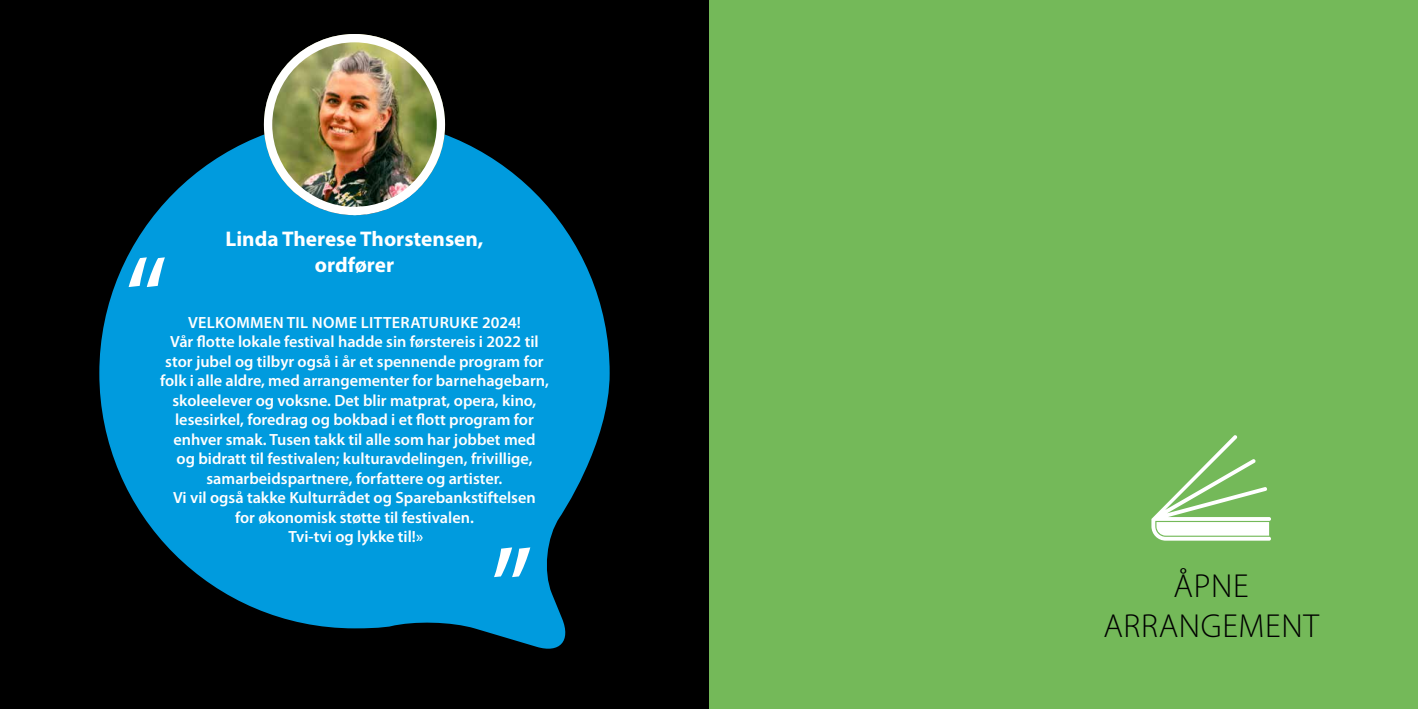
<style>
.page{position:relative;width:1418px;height:709px;background:#fff}
.page>*{position:absolute;margin:0;border:0;box-sizing:border-box;transform-origin:0 0}
.t1{font:300 33.38px/40.1px "Myriad Pro";letter-spacing:.02em;color:#000;text-align:center}
.t2{font:700 21.25px/25.5px "Myriad Pro";color:#fff;text-align:center}
.t3{font:600 16.25px/19.5px "Myriad Pro";color:#fff;text-align:center}
</style>
<div class="page">
<div style="left:0;top:0;width:709px;height:709px;background:#000"></div>
<div style="left:709px;top:0;width:708px;height:709px;background:#74b959"></div>
<svg style="left:1151px;top:435px;width:120px;height:105px"></svg>
<svg style="left:99px;top:122px;width:510px;height:527px;fill:#009bde"></svg>
<img style="left:264px;top:34px;width:181px;height:181px;border-radius:91px">
<div style="left:264px;top:34px;width:181px;height:181px;border:8px solid #fff;border-radius:50%"></div>
<svg style="left:129px;top:257px;width:36px;height:30px"></svg>
<svg style="left:494px;top:547px;width:36px;height:30px"></svg>
<h2 class="t2" style="left:225px;top:225px;width:259px">Linda Therese Thorstensen, ordfører</h2>
<p class="t3" style="left:160px;top:313px;width:390px">VELKOMMEN TIL NOME LITTERATURUKE 2024!<br>Vår flotte lokale festival hadde sin førstereis i 2022 til stor jubel og tilbyr også i år et spennende program for folk i alle aldre, med arrangementer for barnehagebarn, skoleelever og voksne. Det blir matprat, opera, kino, lesesirkel, foredrag og bokbad i et flott program for enhver smak. Tusen takk til alle som har jobbet med<br>og bidratt til festivalen; kulturavdelingen, frivillige, samarbeidspartnere, forfattere og artister.<br>Vi vil også takke Kulturrådet og Sparebankstiftelsen<br>for økonomisk støtte til festivalen.<br>Tvi-tvi og lykke til!»</p>
<h1 class="t1" style="left:1103px;top:566px;width:217px">ÅPNE<br>ARRANGEMENT</h1>
</div>
